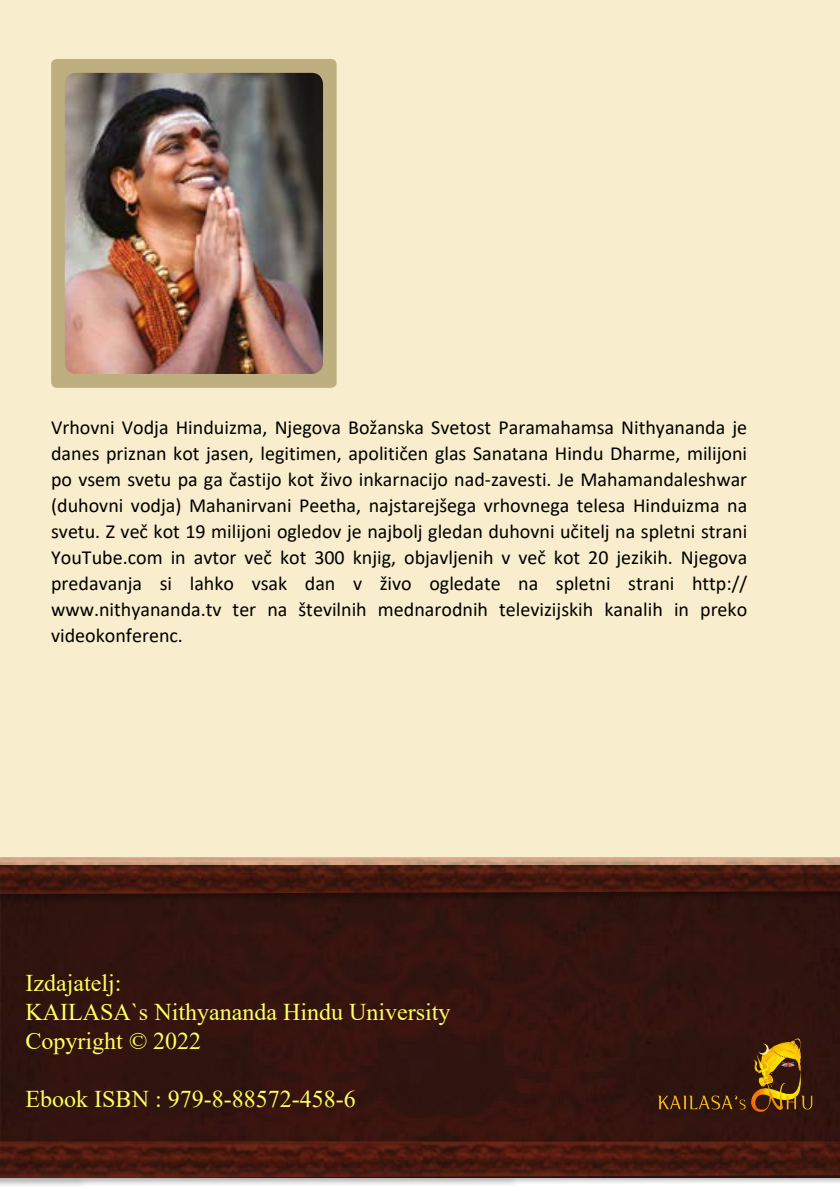
<style>
.page{position:relative;width:840px;height:1191px;background:#fff}
.page>*{position:absolute;margin:0;border:0;box-sizing:border-box;transform-origin:0 0}
.t1{font:24px/28.8px "Times New Roman";color:#ffff5e}
.t2{font:24px "Times New Roman";color:#ffff5e}
.t3{font:20px/26px "Calibri";color:#000;text-align:justify}
</style>
<div class="page">
<div style="left:0;top:0;width:839px;height:892px;background:#f8eecd"></div>
<div style="left:51px;top:59px;width:285px;height:329px;background:#beaf80;border-radius:6px"></div>
<img style="left:65px;top:73px;width:258px;height:301px">
<div style="left:2px;top:903px;width:837px;height:237px;background:#32140f"></div>
<div style="left:0;top:856px;width:839px;height:47px;background:#29110d"></div>
<img style="left:0;top:857px;width:839px;height:37px">
<div style="left:0;top:1140px;width:839px;height:47px;background:#000;opacity:.75"></div>
<img style="left:0;top:1141px;width:839px;height:37px">
<img style="left:656px;top:1030px;width:157px;height:89px">
<p class="t3" style="left:51px;top:413px;width:697px">Vrhovni Vodja Hinduizma, Njegova Božanska Svetost Paramahamsa Nithyananda je danes priznan kot jasen, legitimen, apolitičen glas Sanatana Hindu Dharme, milijoni po vsem svetu pa ga častijo kot živo inkarnacijo nad-zavesti. Je Mahamandaleshwar (duhovni vodja) Mahanirvani Peetha, najstarejšega vrhovnega telesa Hinduizma na svetu. Z več kot 19 milijoni ogledov je najbolj gledan duhovni učitelj na spletni strani YouTube.com in avtor več kot 300 knjig, objavljenih v več kot 20 jezikih. Njegova predavanja si lahko vsak dan v živo ogledate na spletni strani http:// www.nithyananda.tv ter na številnih mednarodnih televizijskih kanalih in preko videokonferenc.</p>
<p class="t2" style="left:26px;top:966px;width:97px">Izdajatelj:</p>
<p class="t1" style="left:26px;top:997px;width:426px">KAILASA`s Nithyananda Hindu University<br>Copyright © 2022</p>
<p class="t2" style="left:26px;top:1081px;width:331px">Ebook ISBN : 979-8-88572-458-6</p>
</div>
